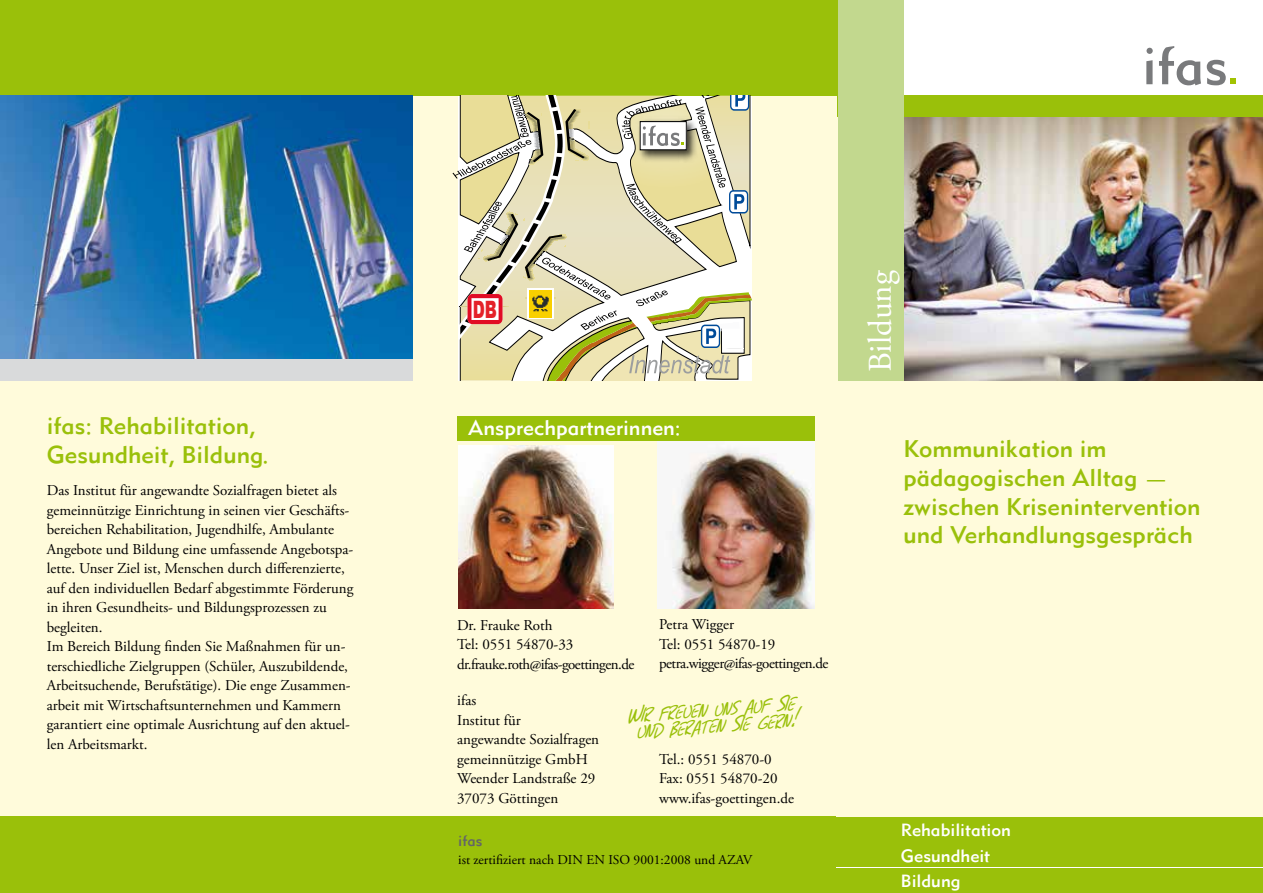
<style>
.page{position:relative;width:1263px;height:893px;background:#fff}
.page>*{position:absolute;margin:0;border:0;box-sizing:border-box;transform-origin:0 0}
.t1{font:33px "Adobe Garamond Pro";color:#fff}
.t2{font:italic 25.5px "SF Grunge Sans SC";color:#9ac00a}
.t3{font:24px/28.8px "Metromedium 2 Com";color:#9ac00a}
.t4{font:900 23.85px "Arial";color:#e42129;scale:.65 1}
.t5{font:21px "Metromedium 2 Com";color:#fff}
.t6{font:17.55px/25.3px "Metromedium 2 Com";color:#fff}
.t7{font:15px/19.5px "Adobe Garamond Pro";color:#000}
.t8{font:15px/19.5px "Adobe Garamond Pro";letter-spacing:-.035em;color:#000}
.t9{font:15px "Metromedium 2 Com";color:#646567}
.t10{font:13.5px "Adobe Garamond Pro";color:#000}
</style>
<div class="page">
<div style="left:0;top:96px;width:1263px;height:728px;background:#fffbdb"></div>
<div style="left:0;top:817px;width:836px;height:76px;background:#9ac00a"></div>
<div style="left:0;top:0;width:845px;height:96px;background:#9ac00a"></div>
<img style="left:903px;top:117px;width:360px;height:264px">
<svg style="left:452px;top:96px;width:300px;height:285px"></svg>
<svg style="left:1159px;top:46px;width:42px;height:39px"></svg>
<svg style="left:1146px;top:48px;width:7px;height:6px"></svg>
<svg style="left:1146px;top:60px;width:6px;height:24px"></svg>
<svg style="left:1207px;top:60px;width:28px;height:25px"></svg>
<img style="left:0;top:96px;width:412px;height:263px">
<div style="left:838px;top:96px;width:425px;height:21px;background:#9ac00a"></div>
<div style="left:838px;top:0;width:65px;height:381px;background:#c2d88e"></div>
<img style="left:657px;top:441px;width:158px;height:167px">
<div style="left:836px;top:843px;width:427px;height:24px;background:#9ac00a"></div>
<div style="left:836px;top:868px;width:427px;height:25px;background:#9ac00a"></div>
<div style="left:836px;top:817px;width:427px;height:24px;background:#9ac00a"></div>
<div style="left:0;top:359px;width:412px;height:22px;background:#d9dadb"></div>
<div style="left:458px;top:416px;width:357px;height:25px;background:#9ac00a"></div>
<img style="left:458px;top:445px;width:155px;height:163px">
<h3 class="t3" style="left:47px;top:411px;width:224px">ifas: Rehabilitation,<br>Gesundheit, Bildung.</h3>
<p class="t7" style="left:47px;top:481px;width:308px">Das Institut für angewandte Sozialfragen bietet als gemeinnützige Einrichtung in seinen vier Geschäfts&shy;bereichen Rehabilitation, Jugendhilfe, Ambulante Angebote und Bildung eine umfassende Angebotspa&shy;lette. Unser Ziel ist, Menschen durch differenzierte, auf den individuellen Bedarf abgestimmte Förderung in ihren Gesundheits- und Bildungsprozessen zu begleiten.<br>Im Bereich Bildung finden Sie Maßnahmen für un&shy;terschiedliche Zielgruppen (Schüler, Auszubildende, Arbeitsuchende, Berufstätige). Die enge Zusammen&shy;arbeit mit Wirtschaftsunternehmen und Kammern garantiert eine optimale Ausrichtung auf den aktuel&shy;len Arbeitsmarkt.</p>
<h3 class="t4" style="left:473px;top:292px;width:39px">DB</h3>
<h3 class="t5" style="left:468px;top:414px;width:214px">Ansprechpartnerinnen:</h3>
<p class="t8" style="left:457px;top:616px;width:179px">Dr. Frauke Roth<br>Tel: 0551 54870-33 dr.frauke.roth@ifas-goettingen.de</p>
<p class="t8" style="left:659px;top:615px;width:171px">Petra Wigger<br>Tel: 0551 54870-19 petra.wigger@ifas-goettingen.de</p>
<p class="t7" style="left:457px;top:691px;width:144px">ifas<br>Institut für<br>angewandte Sozialfragen gemeinnützige GmbH<br>Weender Landstraße 29<br>37073 Göttingen</p>
<h2 class="t2" style="left:625px;top:698px;width:169px;rotate:-4deg">Wir freuen uns auf Sie</h2>
<h2 class="t2" style="left:634px;top:714px;width:164px;rotate:-4deg">und beraten Sie gern!</h2>
<p class="t7" style="left:659px;top:750px;width:136px">Tel.: 0551 54870-0<br>Fax: 0551 54870-20 www.ifas-goettingen.de</p>
<p class="t9" style="left:458px;top:831px;width:26px">ifas</p>
<p class="t10" style="left:458px;top:851px;width:296px">ist zertifiziert nach DIN EN ISO 9001:2008 und AZAV</p>
<h1 class="t1" style="left:861px;top:372px;width:104px;rotate:-90deg">Bildung</h1>
<h3 class="t3" style="left:903px;top:434px;width:299px">Kommunikation im pädagogischen Alltag — zwischen Krisenintervention und Verhandlungsgespräch</h3>
<p class="t6" style="left:901px;top:817px;width:112px">Rehabilitation<br>Gesundheit<br>Bildung</p>
</div>
